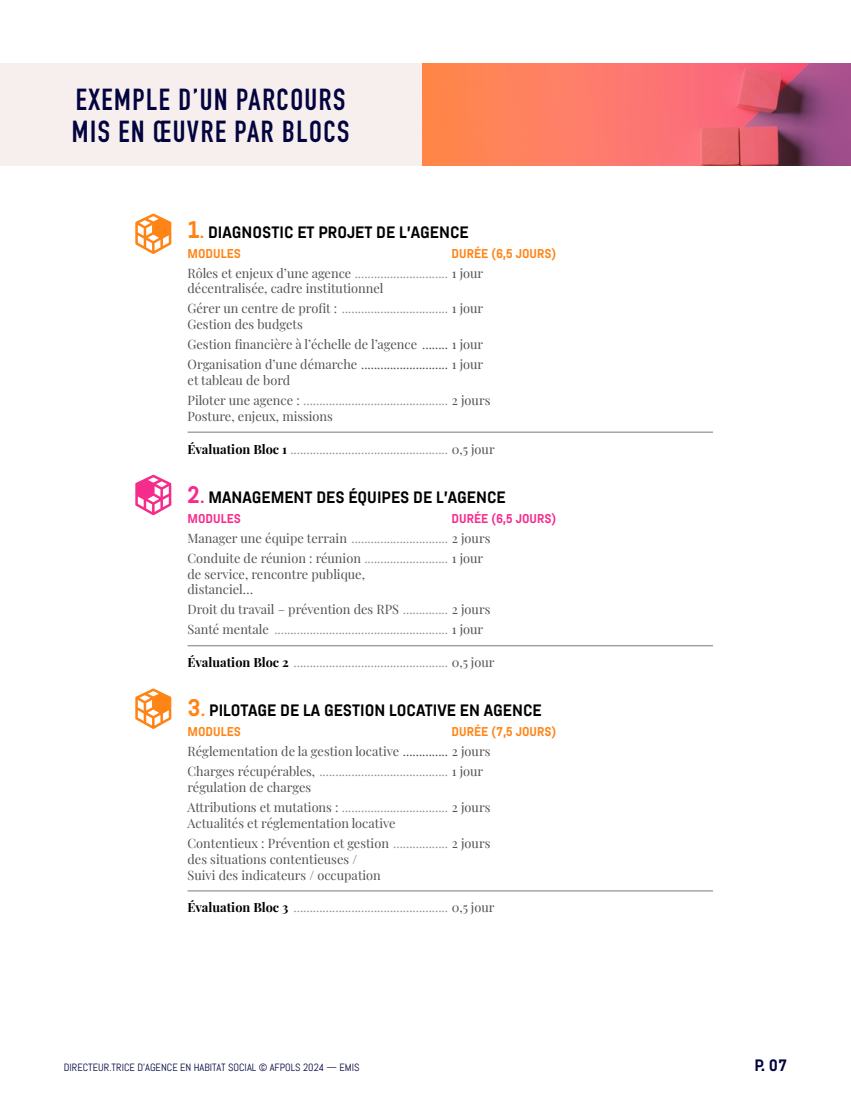
<style>
.page{position:relative;width:851px;height:1106px;background:#fff}
.page>*{position:absolute;margin:0;border:0;box-sizing:border-box;transform-origin:0 0}
.t1{font:30px/31.5px "DIN Engschrift";letter-spacing:.05em;color:#02033f}
.t2{font:700 16.5px "Abel Pro";color:#000}
.t3{font:700 16.5px "Abel Pro";color:#02033f}
.t4{font:12.75px/20px "Playfair Display";color:#515151}
.t5{font:12.75px/20px "Playfair Display";color:#929292}
.t6{font:700 12.75px "Abel Pro";color:#ff8416}
.t7{font:700 12.75px "Abel Pro";color:#f62c8c}
.t8{font:10.5px "Abel Pro";color:#02033f}
.s1{font-size:24px;color:#ff8416}
.s2{color:#ff8416}
.s3{color:#929292}
.s4{color:#515151}
.s5{font-weight:700;color:#000}
.s6{font-size:24px;color:#f62c8c}
.s7{color:#f62c8c}
</style>
<div class="page">
<hr style="left:187px;top:432px;width:526px;height:1px;background:#797979">
<hr style="left:187px;top:645px;width:526px;height:1px;background:#797979">
<hr style="left:187px;top:890px;width:526px;height:1px;background:#797979">
<svg style="left:421px;top:64px;width:429px;height:102px;background:#e76f69"></svg>
<div style="left:0;top:64px;width:421px;height:102px;background:#f6efed"></div>
<svg style="left:135px;top:213px;width:36px;height:41px"></svg>
<svg style="left:135px;top:688px;width:36px;height:41px"></svg>
<svg style="left:135px;top:474px;width:36px;height:41px"></svg>
<h1 class="t1" style="left:72px;top:84px;width:273px">EXEMPLE D’UN PARCOURS<br>MIS EN ŒUVRE PAR BLOC</h1>
<h1 class="t1" style="left:337px;top:116px;width:14px">S</h1>
<p class="t2" style="left:187px;top:220px;width:283px"><span class="s1">1</span><span class="s2">.</span> DIAGNOSTIC ET PROJET DE L’AGENCE</p>
<p class="t6" style="left:187px;top:244px;width:55px">MODULES</p>
<p class="t6" style="left:451px;top:244px;width:106px">DURÉE (6,5 JOURS)</p>
<p class="t4" style="left:187px;top:264px;width:297px;line-height:15.8px">Rôles et enjeux d’une agence <span class="s3">.............................</span> 1 jour décentralisée, cadre institutionnel</p>
<p class="t4" style="left:187px;top:300px;width:297px;line-height:15.8px">Gérer un centre de profit : <span class="s3">.................................</span> 1 jour<br>Gestion des budgets</p>
<p class="t4" style="left:187px;top:333px;width:297px">Gestion financière à l’échelle de l’agence ........ 1 jour<br>Organisation d’une démarche ........................... 1 jour</p>
<p class="t5" style="left:187px;top:369px;width:304px"><span class="s4">et tableau de bord<br>Piloter une agence :</span> ............................................. <span class="s4">2 jours</span></p>
<p class="t4" style="left:187px;top:405px;width:147px">Posture, enjeux, missions</p>
<p class="t5" style="left:187px;top:438px;width:308px"><span class="s5">Évaluation Bloc 1</span> ................................................. <span class="s4">0,5 jour</span></p>
<p class="t2" style="left:187px;top:485px;width:320px"><span class="s6">2</span><span class="s7">.</span> MANAGEMENT DES ÉQUIPES DE L’AGENCE</p>
<p class="t7" style="left:187px;top:509px;width:55px">MODULES</p>
<p class="t7" style="left:451px;top:509px;width:106px">DURÉE (6,5 JOURS)</p>
<p class="t4" style="left:187px;top:527px;width:304px">Manager une équipe terrain <span class="s3">..............................</span> 2 jours<br>Conduite de réunion : réunion <span class="s3">..........................</span> 1 jour</p>
<p class="t4" style="left:187px;top:565px;width:179px;line-height:15.8px">de service, rencontre publique, distanciel…</p>
<p class="t5" style="left:187px;top:598px;width:304px"><span class="s4">Droit du travail – prévention des RPS</span> .............. <span class="s4">2 jours<br>Santé mentale</span> ...................................................... <span class="s4">1 jour</span></p>
<p class="t5" style="left:187px;top:651px;width:308px"><span class="s5">Évaluation Bloc 2</span> ................................................ <span class="s4">0,5 jour</span></p>
<p class="t2" style="left:187px;top:699px;width:356px"><span class="s1">3</span><span class="s2">.</span> PILOTAGE DE LA GESTION LOCATIVE EN AGENCE</p>
<p class="t6" style="left:187px;top:723px;width:55px">MODULES</p>
<p class="t6" style="left:451px;top:723px;width:106px">DURÉE (7,5 JOURS)</p>
<p class="t4" style="left:187px;top:740px;width:304px">Réglementation de la gestion locative .............. 2 jours<br>Charges récupérables, <span class="s3">........................................</span> 1 jour</p>
<p class="t4" style="left:187px;top:776px;width:304px">régulation de charges<br>Attributions et mutations : <span class="s3">.................................</span> 2 jours</p>
<p class="t4" style="left:187px;top:812px;width:304px">Actualités et réglementation locative<br>Contentieux : Prévention et gestion <span class="s3">.................</span> 2 jours</p>
<p class="t4" style="left:187px;top:850px;width:195px;line-height:15.8px">des situations contentieuses /<br>Suivi des indicateurs / occupation</p>
<p class="t5" style="left:187px;top:896px;width:308px"><span class="s5">Évaluation Bloc 3</span> ................................................ <span class="s4">0,5 jour</span></p>
<p class="t8" style="left:64px;top:1061px;width:297px">DIRECTEUR.TRICE D’AGENCE EN HABITAT SOCIAL © AFPOLS 2024 — EMIS</p>
<p class="t3" style="left:754px;top:1054px;width:34px">P. 07</p>
</div>
